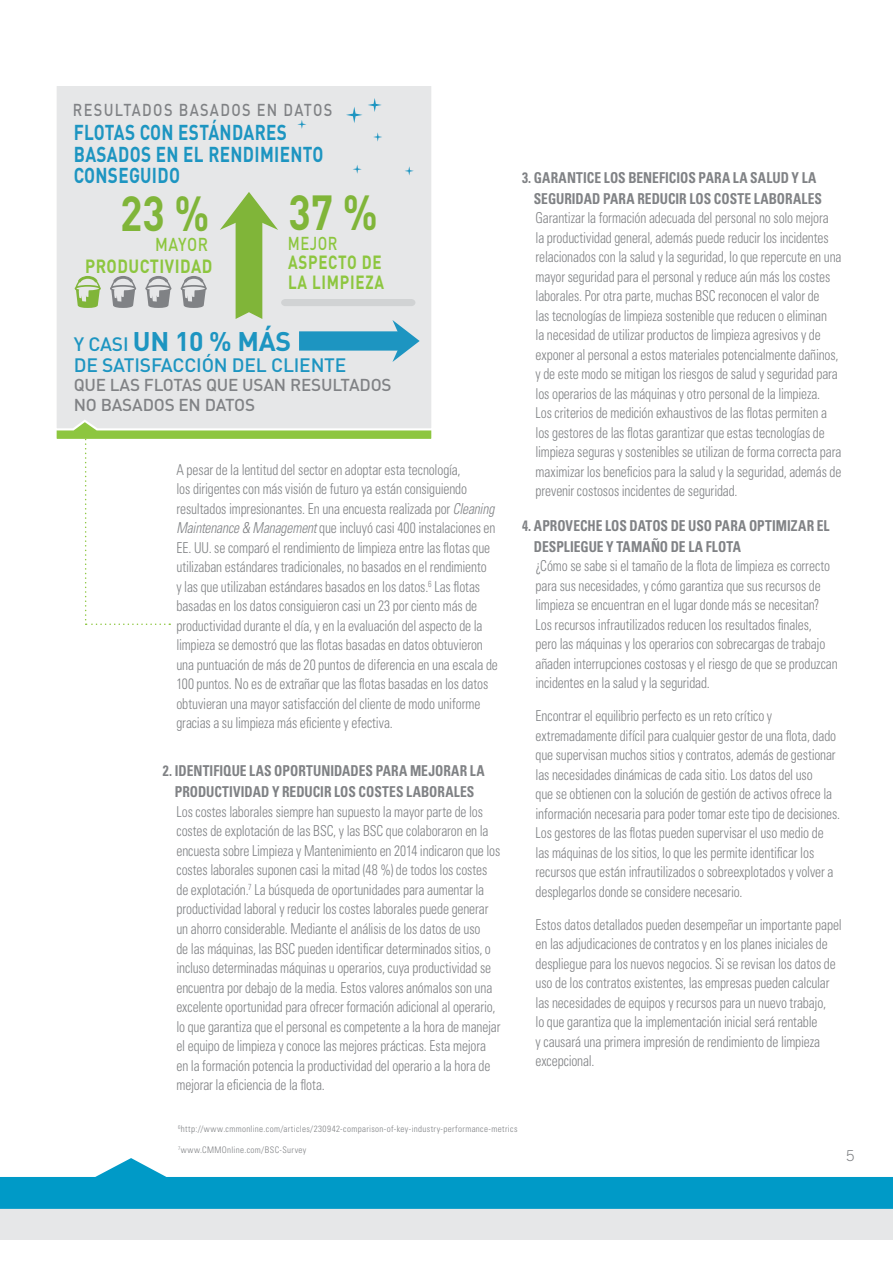
<style>
.page{position:relative;width:893px;height:1263px;background:#fff}
.page>*{position:absolute;margin:0;border:0;box-sizing:border-box;transform-origin:0 0}
.t1{font:700 48.6px "DINOT";color:#80b539;scale:.85 1}
.t2{font:700 26.7px "DINOT";letter-spacing:-.01em;color:#1d95c1}
.t3{font:700 21.3px/21.3px "DINOT";letter-spacing:.02em;color:#1d95c1;scale:.8 1}
.t4{font:500 19.2px "DINOT";letter-spacing:-.01em;color:#1d95c1}
.t5{font:700 18.9px/19.2px "DINOT";letter-spacing:.05em;color:#8dc63f;scale:.8 1}
.t6{font:700 18.9px "DINOT";letter-spacing:.03em;color:#8dc63f;scale:.85 1}
.t7{font:500 18.45px "DINOT";letter-spacing:.03em;color:#8dc63f;scale:.85 1}
.t8{font:500 18.45px "DINOT";letter-spacing:.03em;color:#8dc63f;scale:.8 1}
.t9{font:500 17.1px/19.2px "DINOT";letter-spacing:-.01em;color:#808285}
.t10{font:500 17.1px "DINOT";letter-spacing:.09em;color:#808285;scale:.85 1}
.t11{font:300 condensed 15px/19.5px "Univers LT Std";letter-spacing:-.01em;color:#808285;scale:.9 1}
.t12{font:700 condensed 15px/21px "Univers LT Std";letter-spacing:.005em;color:#808285;scale:.9 1}
.t13{font:300 15px "Trade Gothic";color:#808285}
.t14{font:300 condensed 9px "Univers LT Std";letter-spacing:.04em;color:#808285}
.s1{font-weight:500;font-size:19.2px}
.s2{font-style:italic}
</style>
<div class="page">
<div style="left:0;top:1185px;width:893px;height:54px;background:#e6e7e8"></div>
<svg style="left:0;top:1158px;width:893px;height:51px;fill:#009ac7"></svg>
<div style="left:56px;top:310px;width:376px;height:130px;background:#8dc63f"></div>
<div style="left:56px;top:86px;width:376px;height:345px;background:#e6e7e8"></div>
<div style="left:297px;top:98px;width:117px;height:78px;background:#e6e7e8"></div>
<svg style="left:75px;top:276px;width:26px;height:32px"></svg>
<svg style="left:110px;top:276px;width:26px;height:32px"></svg>
<svg style="left:145px;top:276px;width:26px;height:32px"></svg>
<svg style="left:181px;top:276px;width:26px;height:32px"></svg>
<svg style="left:220px;top:192px;width:200px;height:170px;background:#ccdbd1"></svg>
<svg style="left:85px;top:438px;width:85px;height:187px"></svg>
<p class="t10" style="left:73px;top:98px;width:307px">RESULTADOS BASADOS EN DATOS</p>
<h3 class="t3" style="left:74px;top:121px;width:314px">FLOTAS CON ESTÁNDARES<br>BASADOS EN EL RENDIMIENTO<br>CONSEGUIDO</h3>
<p class="t12" style="left:534px;top:167px;width:322px;text-indent:-12px">3. GARANTICE LOS BENEFICIOS PARA LA SALUD Y LA<br>SEGURIDAD PARA REDUCIR LOS COSTE LABORALES</p>
<p class="t11" style="left:536px;top:208px;width:341px">Garantizar la formación adecuada del personal no solo mejora<br>la productividad general, además puede reducir los incidentes relacionados con la salud y la seguridad, lo que repercute en una mayor seguridad para el personal y reduce aún más los costes laborales. Por otra parte, muchas BSC reconocen el valor de<br>las tecnologías de limpieza sostenible que reducen o eliminan<br>la necesidad de utilizar productos de limpieza agresivos y de exponer al personal a estos materiales potencialmente dañinos, y de este modo se mitigan los riesgos de salud y seguridad para los operarios de las máquinas y otro personal de la limpieza.<br>Los criterios de medición exhaustivos de las flotas permiten a los gestores de las flotas garantizar que estas tecnologías de limpieza seguras y sostenibles se utilizan de forma correcta para maximizar los beneficios para la salud y la seguridad, además de prevenir costosos incidentes de seguridad.</p>
<p class="t12" style="left:534px;top:515px;width:330px;text-indent:-12px">4. APROVECHE LOS DATOS DE USO PARA OPTIMIZAR EL<br>DESPLIEGUE Y TAMAÑO DE LA FLOTA</p>
<p class="t11" style="left:536px;top:556px;width:337px">¿Cómo se sabe si el tamaño de la flota de limpieza es correcto para sus necesidades, y cómo garantiza que sus recursos de limpieza se encuentran en el lugar donde más se necesitan?<br>Los recursos infrautilizados reducen los resultados finales,<br>pero las máquinas y los operarios con sobrecargas de trabajo añaden interrupciones costosas y el riesgo de que se produzcan incidentes en la salud y la seguridad.</p>
<p class="t11" style="left:536px;top:706px;width:340px">Encontrar el equilibrio perfecto es un reto crítico y extremadamente difícil para cualquier gestor de una flota, dado que supervisan muchos sitios y contratos, además de gestionar las necesidades dinámicas de cada sitio. Los datos del uso<br>que se obtienen con la solución de gestión de activos ofrece la información necesaria para poder tomar este tipo de decisiones.<br>Los gestores de las flotas pueden supervisar el uso medio de las máquinas de los sitios, lo que les permite identificar los recursos que están infrautilizados o sobreexplotados y volver a desplegarlos donde se considere necesario.</p>
<p class="t11" style="left:536px;top:914px;width:342px">Estos datos detallados pueden desempeñar un importante papel en las adjudicaciones de contratos y en los planes iniciales de despliegue para los nuevos negocios. Si se revisan los datos de uso de los contratos existentes, las empresas pueden calcular las necesidades de equipos y recursos para un nuevo trabajo,<br>lo que garantiza que la implementación inicial será rentable<br>y causará una primera impresión de rendimiento de limpieza excepcional.</p>
<h1 class="t1" style="left:288px;top:180px;width:107px">37 %</h1>
<p class="t5" style="left:288px;top:252px;width:122px">ASPECTO DE<br>LA LIMPIEZA</p>
<h1 class="t1" style="left:120px;top:180px;width:107px">23 %</h1>
<p class="t8" style="left:288px;top:231px;width:63px">MEJOR</p>
<p class="t7" style="left:155px;top:232px;width:64px">MAYOR</p>
<p class="t6" style="left:85px;top:254px;width:151px">PRODUCTIVIDAD</p>
<h2 class="t2" style="left:74px;top:323px;width:219px"><span class="s1">Y CASI</span> UN 10 % MÁS</h2>
<p class="t4" style="left:74px;top:352px;width:274px">DE SATISFACCIÓN DEL CLIENTE</p>
<p class="t9" style="left:74px;top:375px;width:319px">QUE LAS FLOTAS QUE USAN RESULTADOS<br>NO BASADOS EN DATOS</p>
<p class="t11" style="left:176px;top:460px;width:359px">A pesar de la lentitud del sector en adoptar esta tecnología,<br>los dirigentes con más visión de futuro ya están consiguiendo resultados impresionantes. En una encuesta realizada por <span class="s2">Cleaning Maintenance &amp; Management</span> que incluyó casi 400 instalaciones en EE. UU. se comparó el rendimiento de limpieza entre las flotas que utilizaban estándares tradicionales, no basados en el rendimiento<br>y las que utilizaban estándares basados en los datos.<sup>6</sup> Las flotas basadas en los datos consiguieron casi un 23 por ciento más de productividad durante el día, y en la evaluación del aspecto de la limpieza se demostró que las flotas basadas en datos obtuvieron una puntuación de más de 20 puntos de diferencia en una escala de 100 puntos. No es de extrañar que las flotas basadas en los datos obtuvieran una mayor satisfacción del cliente de modo uniforme gracias a su limpieza más eficiente y efectiva.</p>
<p class="t12" style="left:163px;top:760px;width:359px;text-align:center">2. IDENTIFIQUE LAS OPORTUNIDADES PARA MEJORAR LA<br>PRODUCTIVIDAD Y REDUCIR LOS COSTES LABORALES</p>
<p class="t11" style="left:176px;top:802px;width:361px">Los costes laborales siempre han supuesto la mayor parte de los costes de explotación de las BSC, y las BSC que colaboraron en la encuesta sobre Limpieza y Mantenimiento en 2014 indicaron que los costes laborales suponen casi la mitad (48 %) de todos los costes de explotación.<sup>7</sup> La búsqueda de oportunidades para aumentar la productividad laboral y reducir los costes laborales puede generar un ahorro considerable. Mediante el análisis de los datos de uso<br>de las máquinas, las BSC pueden identificar determinados sitios, o incluso determinadas máquinas u operarios, cuya productividad se encuentra por debajo de la media. Estos valores anómalos son una excelente oportunidad para ofrecer formación adicional al operario, lo que garantiza que el personal es competente a la hora de manejar el equipo de limpieza y conoce las mejores prácticas. Esta mejora en la formación potencia la productividad del operario a la hora de mejorar la eficiencia de la flota.</p>
<p class="t14" style="left:178px;top:1123px;width:341px"><sup>6</sup>http://www.cmmonline.com/articles/230942-comparison-of-key-industry-performance-metrics</p>
<p class="t14" style="left:178px;top:1144px;width:130px"><sup>7</sup>www.CMMOnline.com/BSC-Survey</p>
<p class="t13" style="left:846px;top:1146px;width:10px">5</p>
</div>
